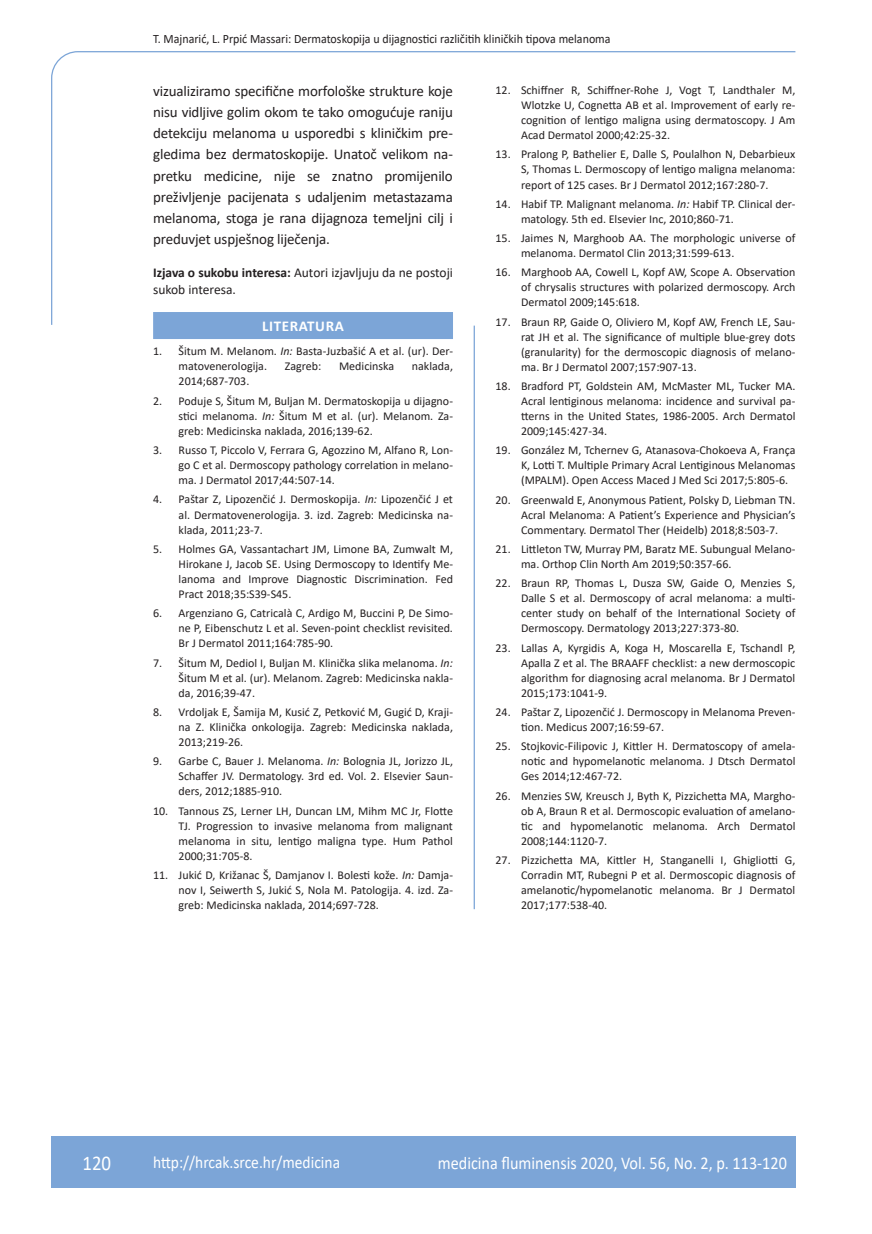
<style>
.page{position:relative;width:872px;height:1234px;background:#fff}
.page>*{position:absolute;margin:0;border:0;box-sizing:border-box;transform-origin:0 0}
.t1{font:21px "Calibri";color:#fff;scale:.9 1}
.t2{font:18px "Calibri";color:#fff;scale:.9 1}
.t3{font:17.25px "Calibri";color:#fff;scale:.9 1}
.osnovni_tekst{font:15px/21px "Calibri";letter-spacing:-.01em;color:#231f20;text-align:justify}
.naslov_ruler{font:700 15px "Calibri";letter-spacing:.04em;color:#fff}
.izjava{font:13.5px/16.5px "Calibri";color:#231f20}
.glava{font:12.75px "Calibri";color:#231f20;scale:.94 1}
.literatura{font:12px/15px "Calibri";color:#231f20;text-align:justify}
.s1{font-weight:700}
.s2{font-style:italic}
</style>
<div class="page">
<svg style="left:51px;top:51px;width:745px;height:274px"></svg>
<hr style="left:473px;top:325px;width:2px;height:584px;background:#7ca5d7">
<div style="left:51px;top:1135px;width:744px;height:51px;background:#7ca5d7"></div>
<div style="left:153px;top:312px;width:300px;height:27px;background:#7ca5d7"></div>
<p class="glava" style="left:153px;top:29px;width:488px">T. Majnarić, L. Prpić Massari: Dermatoskopija u dijagnostici različitih kliničkih tipova melanoma</p>
<p class="osnovni_tekst" style="left:153px;top:80px;width:301px">vizualiziramo specifične morfološke strukture koje nisu vidljive golim okom te tako omogućuje raniju detekciju melanoma u usporedbi s kliničkim pre&shy;gledima bez dermatoskopije. Unatoč velikom na&shy;pretku medicine, nije se znatno promijenilo preživljenje pacijenata s udaljenim metastazama melanoma, stoga je rana dijagnoza temeljni cilj i preduvjet uspješnog liječenja.</p>
<p class="izjava" style="left:153px;top:264px;width:301px"><span class="s1">Izjava o sukobu interesa:</span> Autori izjavljuju da ne postoji sukob interesa.</p>
<p class="naslov_ruler" style="left:262px;top:315px;width:83px">LITERATURA</p>
<p class="literatura" style="left:179px;top:343px;width:276px;text-indent:-26px">1. Šitum M. Melanom. <span class="s2">In:</span> Basta-Juzbašić A et al. (ur). Der&shy;matovenerologija.</p>
<p class="literatura" style="left:285px;top:358px;width:38px">Zagreb:</p>
<p class="literatura" style="left:339px;top:358px;width:57px">Medicinska</p>
<p class="literatura" style="left:412px;top:358px;width:43px">naklada,</p>
<p class="literatura" style="left:179px;top:373px;width:72px">2014;687-703.</p>
<p class="literatura" style="left:179px;top:393px;width:276px;text-indent:-26px">2. Poduje S, Šitum M, Buljan M. Dermatoskopija u dijagno&shy;stici melanoma. <span class="s2">In:</span> Šitum M et al. (ur). Melanom. Za&shy;greb: Medicinska naklada, 2016;139-62.</p>
<p class="literatura" style="left:179px;top:442px;width:276px;text-indent:-26px">3. Russo T, Piccolo V, Ferrara G, Agozzino M, Alfano R, Lon&shy;go C et al. Dermoscopy pathology correlation in melano&shy;ma. J Dermatol 2017;44:507-14.</p>
<p class="literatura" style="left:179px;top:491px;width:276px;text-indent:-26px">4. Paštar Z, Lipozenčić J. Dermoskopija. <span class="s2">In:</span> Lipozenčić J et al. Dermatovenerologija. 3. izd. Zagreb: Medicinska na&shy;klada, 2011;23-7.</p>
<p class="literatura" style="left:179px;top:541px;width:276px;text-indent:-26px">5. Holmes GA, Vassantachart JM, Limone BA, Zumwalt M, Hirokane J, Jacob SE. Using Dermoscopy to Identify Me&shy;lanoma and Improve Diagnostic Discrimination. Fed Pract 2018;35:S39-S45.</p>
<p class="literatura" style="left:179px;top:605px;width:276px;text-indent:-26px">6. Argenziano G, Catricalà C, Ardigo M, Buccini P, De Simo&shy;ne P, Eibenschutz L et al. Seven-point checklist revisited.<br>Br J Dermatol 2011;164:785-90.</p>
<p class="literatura" style="left:179px;top:654px;width:276px;text-indent:-26px">7. Šitum M, Dediol I, Buljan M. Klinička slika melanoma. <span class="s2">In:<br></span>Šitum M et al. (ur). Melanom. Zagreb: Medicinska nakla&shy;da, 2016;39-47.</p>
<p class="literatura" style="left:179px;top:704px;width:276px;text-indent:-26px">8. Vrdoljak E, Šamija M, Kusić Z, Petković M, Gugić D, Kraji&shy;na Z. Klinička onkologija. Zagreb: Medicinska naklada, 2013;219-26.</p>
<p class="literatura" style="left:179px;top:753px;width:276px;text-indent:-26px">9. Garbe C, Bauer J. Melanoma. <span class="s2">In:</span> Bolognia JL, Jorizzo JL, Schaffer JV. Dermatology. 3rd ed. Vol. 2. Elsevier Saun&shy;ders, 2012;1885-910.</p>
<p class="literatura" style="left:179px;top:802px;width:276px;text-indent:-26px">10. Tannous ZS, Lerner LH, Duncan LM, Mihm MC Jr, Flotte TJ. Progression to invasive melanoma from malignant melanoma in situ, lentigo maligna type. Hum Pathol 2000;31:705-8.</p>
<p class="literatura" style="left:179px;top:867px;width:276px;text-indent:-26px">11. Jukić D, Križanac Š, Damjanov I. Bolesti kože. <span class="s2">In:</span> Damja&shy;nov I, Seiwerth S, Jukić S, Nola M. Patologija. 4. izd. Za&shy;greb: Medicinska naklada, 2014;697-728.</p>
<p class="literatura" style="left:521px;top:82px;width:276px;text-indent:-26px">12. Schiffner R, Schiffner-Rohe J, Vogt T, Landthaler M, Wlotzke U, Cognetta AB et al. Improvement of early re&shy;cognition of lentigo maligna using dermatoscopy. J Am Acad Dermatol 2000;42:25-32.</p>
<p class="literatura" style="left:521px;top:147px;width:276px;text-indent:-26px">13. Pralong P, Bathelier E, Dalle S, Poulalhon N, Debarbieux S, Thomas L. Dermoscopy of lentigo maligna melanoma: report of 125 cases. Br J Dermatol 2012;167:280-7.</p>
<p class="literatura" style="left:521px;top:196px;width:276px;text-indent:-26px">14. Habif TP. Malignant melanoma. <span class="s2">In:</span> Habif TP. Clinical der&shy;matology. 5th ed. Elsevier Inc, 2010;860-71.</p>
<p class="literatura" style="left:521px;top:230px;width:276px;text-indent:-26px">15. Jaimes N, Marghoob AA. The morphologic universe of melanoma. Dermatol Clin 2013;31:599-613.</p>
<p class="literatura" style="left:521px;top:264px;width:276px;text-indent:-26px">16. Marghoob AA, Cowell L, Kopf AW, Scope A. Observation of chrysalis structures with polarized dermoscopy. Arch Dermatol 2009;145:618.</p>
<p class="literatura" style="left:521px;top:314px;width:276px;text-indent:-26px">17. Braun RP, Gaide O, Oliviero M, Kopf AW, French LE, Sau&shy;rat JH et al. The significance of multiple blue-grey dots (granularity) for the dermoscopic diagnosis of melano&shy;ma. Br J Dermatol 2007;157:907-13.</p>
<p class="literatura" style="left:521px;top:378px;width:276px;text-indent:-26px">18. Bradford PT, Goldstein AM, McMaster ML, Tucker MA.<br>Acral lentiginous melanoma: incidence and survival pa&shy;tterns in the United States, 1986-2005. Arch Dermatol 2009;145:427-34.</p>
<p class="literatura" style="left:521px;top:442px;width:276px;text-indent:-26px">19. González M, Tchernev G, Atanasova-Chokoeva A, França K, Lotti T. Multiple Primary Acral Lentiginous Melanomas (MPALM). Open Access Maced J Med Sci 2017;5:805-6.</p>
<p class="literatura" style="left:521px;top:492px;width:276px;text-indent:-26px">20. Greenwald E, Anonymous Patient, Polsky D, Liebman TN.<br>Acral Melanoma: A Patient’s Experience and Physician’s Commentary. Dermatol Ther (Heidelb) 2018;8:503-7.</p>
<p class="literatura" style="left:521px;top:541px;width:276px;text-indent:-26px">21. Littleton TW, Murray PM, Baratz ME. Subungual Melano&shy;ma. Orthop Clin North Am 2019;50:357-66.</p>
<p class="literatura" style="left:521px;top:575px;width:276px;text-indent:-26px">22. Braun RP, Thomas L, Dusza SW, Gaide O, Menzies S, Dalle S et al. Dermoscopy of acral melanoma: a multi&shy;center study on behalf of the International Society of Dermoscopy. Dermatology 2013;227:373-80.</p>
<p class="literatura" style="left:521px;top:639px;width:276px;text-indent:-26px">23. Lallas A, Kyrgidis A, Koga H, Moscarella E, Tschandl P, Apalla Z et al. The BRAAFF checklist: a new dermoscopic algorithm for diagnosing acral melanoma. Br J Dermatol 2015;173:1041-9.</p>
<p class="literatura" style="left:521px;top:704px;width:276px;text-indent:-26px">24. Paštar Z, Lipozenčić J. Dermoscopy in Melanoma Preven&shy;tion. Medicus 2007;16:59-67.</p>
<p class="literatura" style="left:521px;top:738px;width:276px;text-indent:-26px">25. Stojkovic-Filipovic J, Kittler H. Dermatoscopy of amela&shy;notic and hypomelanotic melanoma. J Dtsch Dermatol Ges 2014;12:467-72.</p>
<p class="literatura" style="left:521px;top:787px;width:276px;text-indent:-26px">26. Menzies SW, Kreusch J, Byth K, Pizzichetta MA, Margho&shy;ob A, Braun R et al. Dermoscopic evaluation of amelano&shy;tic and hypomelanotic melanoma. Arch Dermatol 2008;144:1120-7.</p>
<p class="literatura" style="left:521px;top:852px;width:276px;text-indent:-26px">27. Pizzichetta MA, Kittler H, Stanganelli I, Ghigliotti G, Corradin MT, Rubegni P et al. Dermoscopic diagnosis of amelanotic/hypomelanotic melanoma. Br J Dermatol 2017;177:538-40.</p>
<p class="t1" style="left:82px;top:1147px;width:33px">120</p>
<p class="t3" style="left:153px;top:1149px;width:209px">http://hrcak.srce.hr/medicina</p>
<p class="t2" style="left:438px;top:1149px;width:389px">medicina fluminensis 2020, Vol. 56, No. 2, p. 113-120</p>
</div>
